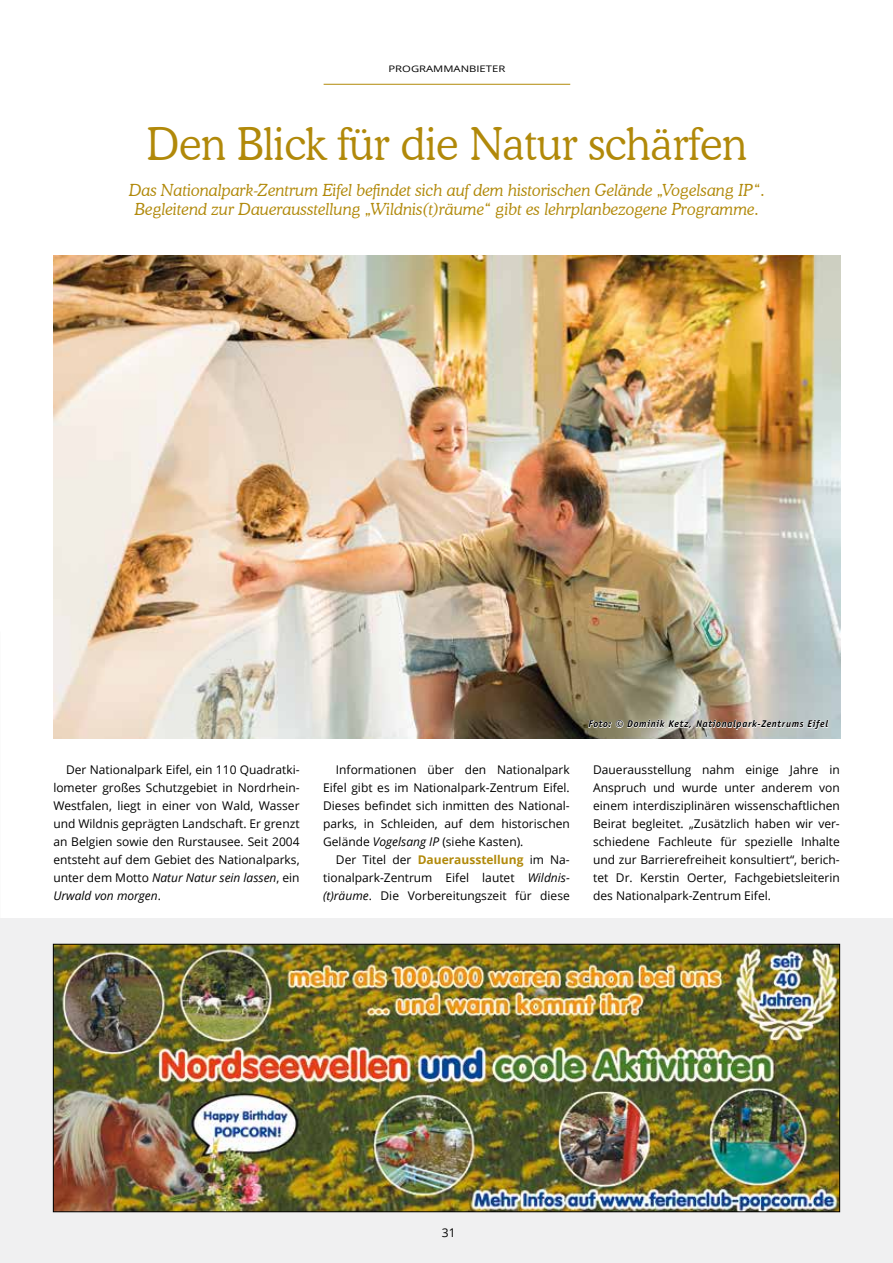
<style>
.page{position:relative;width:893px;height:1263px;background:#fff}
.page>*{position:absolute;margin:0;border:0;box-sizing:border-box;transform-origin:0 0}
.t1{font:300 45px "Cooper BT";color:#b1890a;scale:.94 1}
.t2{font:italic 300 16.5px/19.8px "Cooper BT";color:#b1890a;text-align:center}
.t3{font:12px/18px "Open Sans";color:#000;text-align:justify}
.t4{font:italic 700 10.5px "Sportiv";letter-spacing:.06em;color:#000}
.t5{font:9px "Open Sans";color:#000;scale:1.25 1}
.s1{font-style:italic}
.s2{font-weight:700;color:#b1890a}
</style>
<div class="page">
<div style="left:0;top:918px;width:893px;height:345px;background:#f0f0f1"></div>
<hr style="left:324px;top:84px;width:246px;height:1px;background:#b1890a">
<img style="left:55px;top:946px;width:783px;height:264px">
<img style="left:54px;top:255px;width:786px;height:483px">
<svg style="left:588px;top:719px;width:241px;height:11px"></svg>
<p class="t5" style="left:389px;top:63px;width:95px">PROGRAMMANBIETER</p>
<h1 class="t1" style="left:147px;top:117px;width:640px">Den Blick für die Natur schärfen</h1>
<h2 class="t2" style="left:129px;top:180px;width:637px">Das Nationalpark-Zentrum Eifel befindet sich auf dem historischen Gelände „Vogelsang IP“.<br>Begleitend zur Dauerausstellung „Wildnis(t)räume“ gibt es lehrplanbezogene Programme.</h2>
<p class="t3" style="left:53px;top:760px;width:248px;text-indent:13px">Der Nationalpark Eifel, ein 110 Quadratki&shy;lometer großes Schutzgebiet in Nordrhein-Westfalen, liegt in einer von Wald, Wasser und Wildnis geprägten Landschaft. Er grenzt an Belgien sowie den Rurstausee. Seit 2004 entsteht auf dem Gebiet des Nationalparks, unter dem Motto <span class="s1">Natur Natur sein lassen</span>, ein <span class="s1">Urwald von morgen</span>.</p>
<p class="t3" style="left:323px;top:760px;width:248px;text-indent:13px">Informationen über den Nationalpark Eifel gibt es im Nationalpark-Zentrum Eifel.<br>Dieses befindet sich inmitten des National&shy;parks, in Schleiden, auf dem historischen Gelände <span class="s1">Vogelsang IP</span> (siehe Kasten).</p>
<p class="t3" style="left:323px;top:850px;width:248px;text-indent:13px">Der Titel der <span class="s2">Dauerausstellung</span> im Na&shy;tionalpark-Zentrum Eifel lautet <span class="s1">Wildnis-(t)räume</span>. Die Vorbereitungszeit für diese</p>
<p class="t4" style="left:588px;top:718px;width:241px">Foto: © Dominik Ketz, Nationalpark-Zentrums Eifel</p>
<p class="t3" style="left:593px;top:760px;width:248px">Dauerausstellung nahm einige Jahre in Anspruch und wurde unter anderem von einem interdisziplinären wissenschaftlichen Beirat begleitet. „Zusätzlich haben wir ver&shy;schiedene Fachleute für spezielle Inhalte und zur Barrierefreiheit konsultiert“, berich&shy;tet Dr. Kerstin Oerter, Fachgebietsleiterin des Nationalpark-Zentrum Eifel.</p>
<p class="t3" style="left:442px;top:1223px;width:15px">31</p>
</div>
